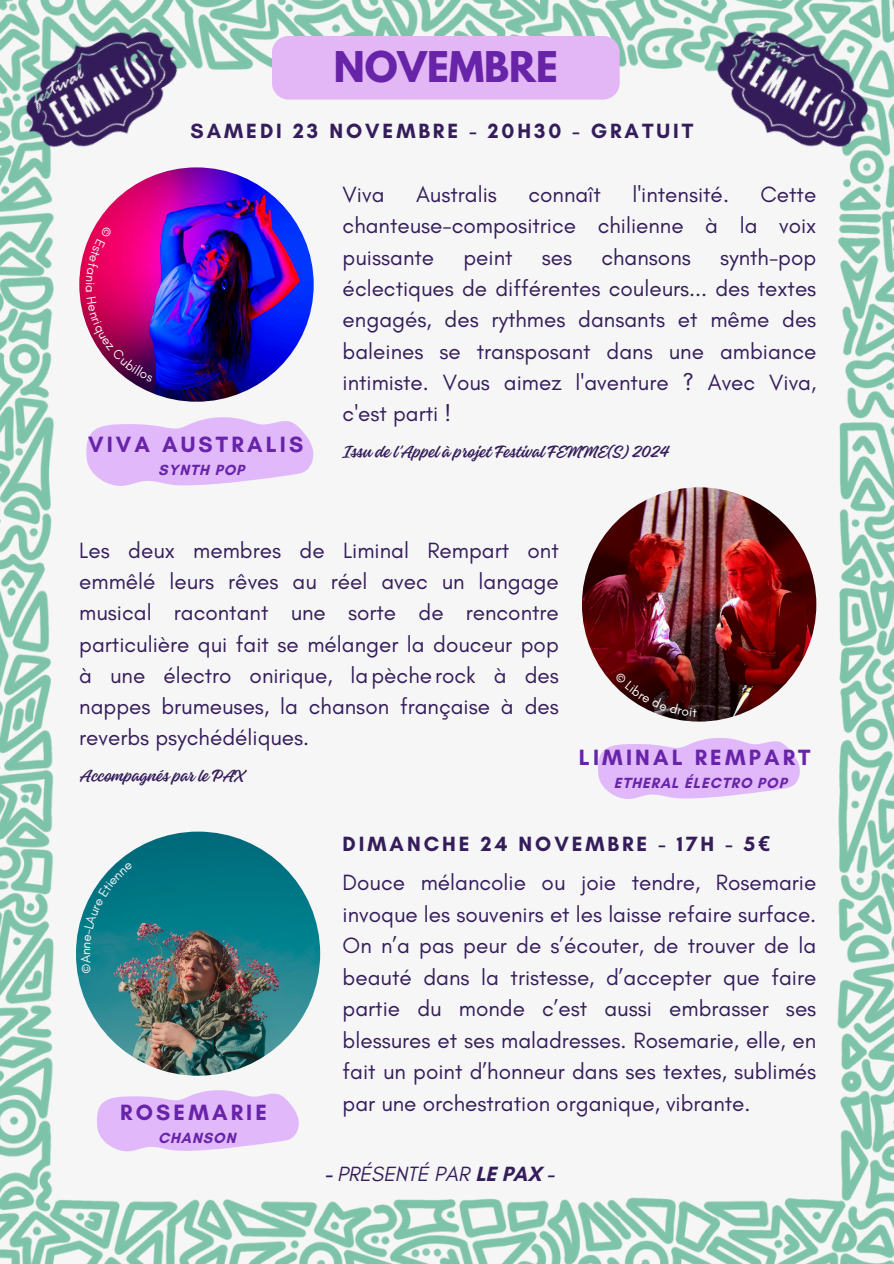
<style>
.page{position:relative;width:894px;height:1264px;background:#fff}
.page>*{position:absolute;margin:0;border:0;box-sizing:border-box;transform-origin:0 0}
.t1{font:700 37.5px "League Spartan";color:#6724a8}
.t2{font:22.5px/31.2px "Glacial Indifference";color:#351d5b;text-align:justify}
.t3{font:700 22.5px "Glacial Indifference";letter-spacing:.14em;color:#6724a8}
.t4{font:700 21px "Glacial Indifference";letter-spacing:.14em;color:#351d5b}
.t5{font:italic 21px "Glacial Indifference";color:#351d5b}
.t6{font:18px "Gladiola";color:#351d5b}
.t7{font:700 15px "Glacial Indifference";letter-spacing:.06em;color:#6724a8}
.s1{font-family:"Noto Sans"}
.s2{font-weight:700;font-style:normal}
</style>
<div class="page">
<img style="left:0;top:0;width:893px;height:1263px">
<div style="left:62px;top:88px;width:769px;height:1108px;background:#f6f6f6"></div>
<img style="left:581px;top:487px;width:235px;height:234px;border-radius:50%">
<img style="left:76px;top:831px;width:244px;height:244px;border-radius:50%">
<img style="left:79px;top:167px;width:234px;height:235px;border-radius:50%">
<img style="left:693px;top:3px;width:197px;height:173px">
<div style="left:272px;top:36px;width:347px;height:64px;background:#e3b6f5"></div>
<img style="left:3px;top:3px;width:197px;height:173px">
<svg style="left:86px;top:417px;width:227px;height:69px"></svg>
<svg style="left:598px;top:738px;width:202px;height:61px"></svg>
<svg style="left:97px;top:1090px;width:202px;height:61px"></svg>
<svg style="left:614px;top:671px;width:82px;height:46px"></svg>
<svg style="left:86px;top:226px;width:67px;height:156px;background:#c91a74"></svg>
<svg style="left:80px;top:862px;width:53px;height:111px;background:#2f8d98"></svg>
<p class="t1" style="left:333px;top:48px;width:226px">NOVEMBRE</p>
<h5 class="t4" style="left:190px;top:118px;width:504px">SAMEDI 23 NOVEMBRE - 20H30 - GRATUIT</h5>
<p class="t3" style="left:88px;top:431px;width:216px">VIVA AUSTRALIS</p>
<p class="t7" style="left:158px;top:460px;width:88px">SYNTH POP</p>
<p class="t2" style="left:342px;top:179px;width:43px">Viva</p>
<p class="t2" style="left:416px;top:179px;width:82px">Australis</p>
<p class="t2" style="left:528px;top:179px;width:74px">connaît</p>
<p class="t2" style="left:632px;top:179px;width:98px">l'intensité.</p>
<p class="t2" style="left:342px;top:179px;width:475px;text-indent:418px">Cette chanteuse-compositrice chilienne à la voix puissante</p>
<p class="t2" style="left:342px;top:241px;width:475px;text-indent:377px">synth-pop éclectiques de différentes couleurs... des textes engagés, des rythmes dansants et même des baleines se transposant dans une ambiance intimiste. Vous aimez l'aventure ? Avec Viva, c'est parti !</p>
<h4 class="t6" style="left:342px;top:437px;width:327px">Issu de l’Appel à projet Festival FEMME(S) 2024</h4>
<p class="t2" style="left:463px;top:241px;width:51px">peint</p>
<p class="t2" style="left:541px;top:241px;width:32px">ses</p>
<p class="t2" style="left:601px;top:241px;width:91px">chansons</p>
<p class="t2" style="left:79px;top:534px;width:481px">Les deux membres de Liminal Rempart ont emmêlé leurs rêves au réel avec un langage musical racontant une sorte de rencontre particulière qui fait se mélanger la douceur pop à une électro onirique, lapècherock à des nappes brumeuses, la chanson française à des reverbs psychédéliques.</p>
<p class="t6" style="left:79px;top:762px;width:166px">Accompagnés par le PAX</p>
<p class="t3" style="left:578px;top:744px;width:233px">LIMINAL REMPART</p>
<p class="t7" style="left:613px;top:773px;width:174px">ETHERAL ÉLECTRO POP</p>
<p class="t3" style="left:120px;top:1098px;width:148px">ROSEMARIE</p>
<p class="t7" style="left:158px;top:1128px;width:79px">CHANSON</p>
<h5 class="t4" style="left:342px;top:831px;width:429px">DIMANCHE 24 NOVEMBRE - 17H - 5<span class="s1">€</span></h5>
<p class="t2" style="left:342px;top:866px;width:475px">Douce mélancolie ou joie tendre, Rosemarie invoque les souvenirs et les laisse refaire surface.<br>On n’a pas peur de s’écouter, de trouver de la beauté dans la tristesse, d’accepter que faire partie du monde c’est aussi embrasser ses blessures et ses maladresses. Rosemarie, elle, en fait un point d’honneur dans ses textes, sublimés par une orchestration organique, vibrante.</p>
<p class="t5" style="left:324px;top:1160px;width:230px"><span class="s2">-</span> PRÉSENTÉ PAR <span class="s2">LE PAX -</span></p>
</div>
